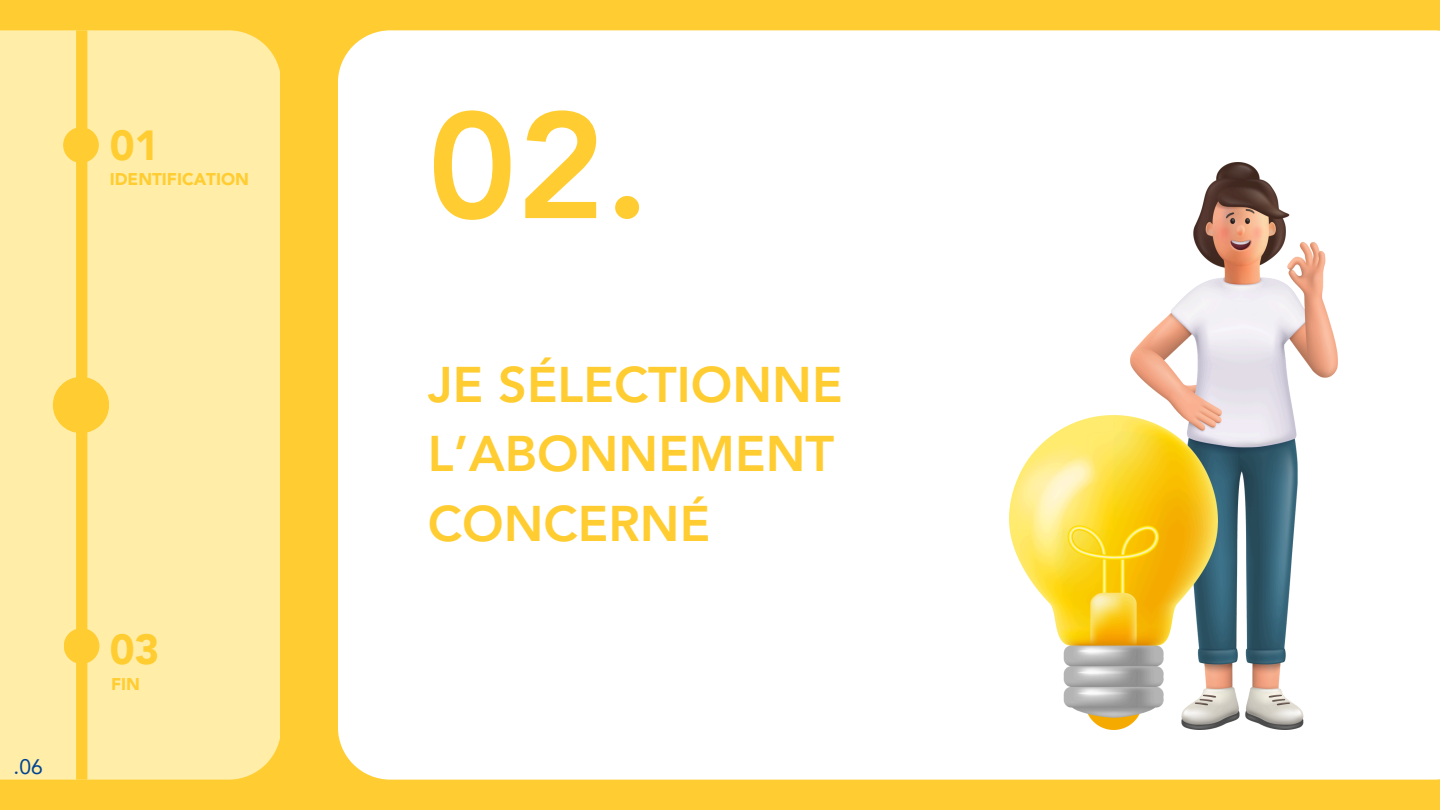
<style>
.page{position:relative;width:1440px;height:810px;background:#ffcd31}
.page>*{position:absolute;margin:0;border:0;box-sizing:border-box;transform-origin:0 0}
.t1{font:800 149.5px "Avenir LT Pro";color:#ffcd31}
.t2{font:800 50px/69.8px "Avenir LT Pro";color:#ffcd31}
.t3{font:900 42px "Avenir LT Pro";color:#ffcd31}
.t4{font:21px "Avenir LT Pro";color:#004392}
.t5{font:900 17px "Avenir LT Pro";color:#ffcd31}
</style>
<div class="page">
<div style="left:338px;top:30px;width:1102px;height:750px;background:#fff"></div>
<div style="left:0;top:30px;width:280px;height:750px;background:#ffeda8"></div>
<img style="left:1131px;top:163px;width:207px;height:566px">
<div style="left:76px;top:30px;width:11px;height:750px;background:#ffcd31"></div>
<img style="left:1010px;top:416px;width:208px;height:313px">
<div style="left:63px;top:127px;width:36px;height:36px;background:#ffcd31;border-radius:50%"></div>
<div style="left:64px;top:628px;width:35px;height:36px;background:#ffcd31;border-radius:50%"></div>
<div style="left:53px;top:377px;width:56px;height:56px;background:#ffcd31;border-radius:50%"></div>
<p class="t3" style="left:110px;top:128px;width:51px">01</p>
<p class="t5" style="left:110px;top:172px;width:141px">IDENTIFICATION</p>
<h3 class="t4" style="left:14px;top:759px;width:31px">.06</h3>
<h1 class="t3" style="left:110px;top:632px;width:51px">03</h1>
<p class="t5" style="left:111px;top:677px;width:30px">FIN</p>
<p class="t1" style="left:428px;top:105px;width:223px">02.</p>
<p class="t2" style="left:428px;top:354px;width:416px">JE SÉLECTIONNE<br>L’ABONNEMENT<br>CONCERNÉ</p>
</div>
